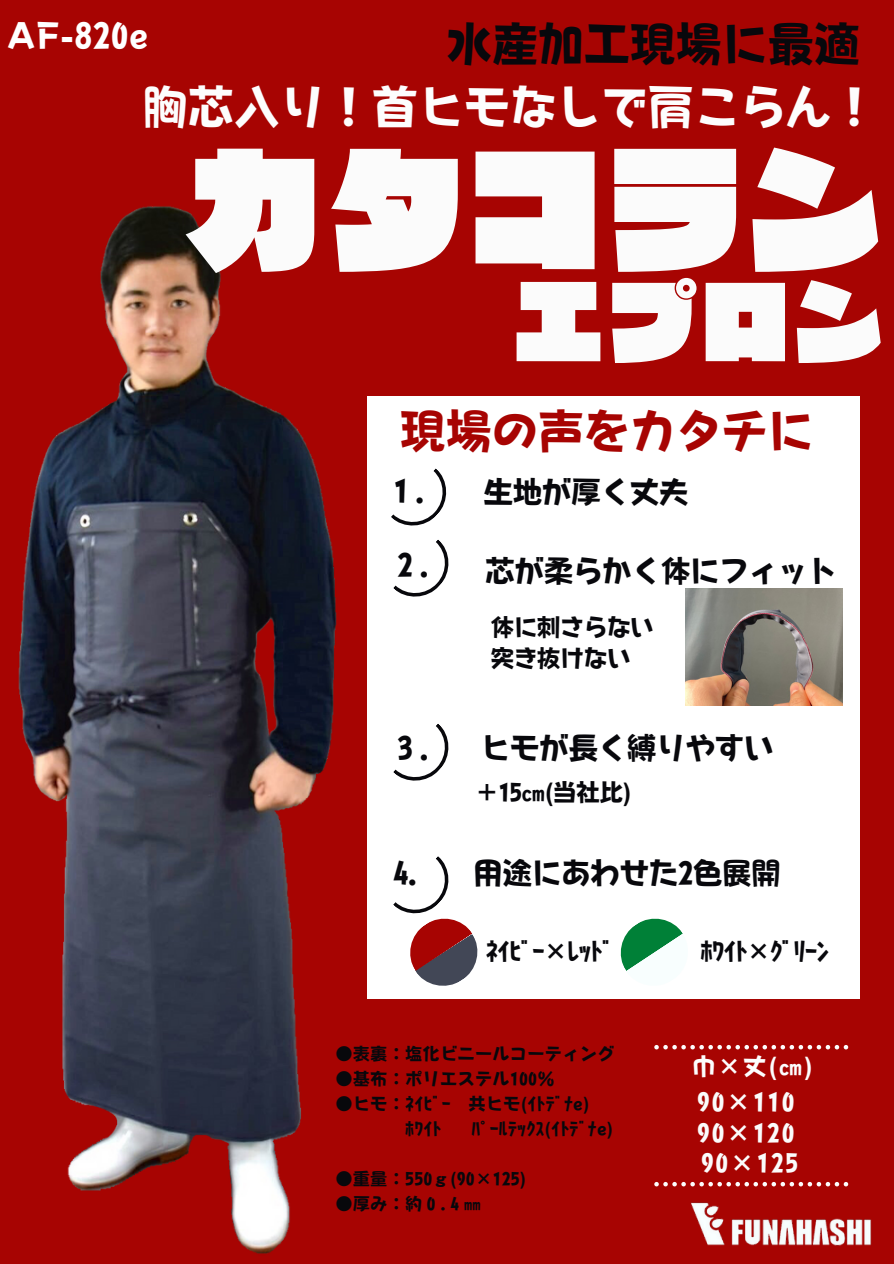
<style>
.page{position:relative;width:894px;height:1264px;background:#fff}
.page>*{position:absolute;margin:0;border:0;box-sizing:border-box;transform-origin:0 0}
.t1{font:139.65px "Canva Raglan Std UB";letter-spacing:.005em;color:#fbfbfb}
.t2{font:93px "Canva Raglan Std UB";color:#fbfbfb}
.t3{font:45px "Motoya Birch Std W6";letter-spacing:.02em;color:#fdfdfd}
.t4{font:45px "Motoya Birch Std W6";letter-spacing:.02em;color:#08080c}
.t5{font:45px "Motoya Birch Std W6";letter-spacing:.02em;color:#a70402}
.t6{font:33px "Motoya Birch Std W6";letter-spacing:.05em;color:#fff}
.t7{font:29.55px "Motoya Birch Std W6";color:#08080c}
.t8{font:29.25px "Motoya Birch Std W6";color:#08080c}
.t9{font:24.15px/30.5px "Motoya Birch Std W6";letter-spacing:.1em;color:#fbfbfb}
.t10{font:23.25px/31.5px "Motoya Birch Std W6";color:#08080c}
.t11{font:23.1px "Motoya Birch Std W6";color:#fdfdfd}
.t12{font:16.65px/24.9px "Motoya Birch Std W6";letter-spacing:.05em;color:#08080c}
.s1{font-size:29.55px}
</style>
<div class="page">
<div style="left:0;top:0;width:893px;height:1263px;background:#a70402"></div>
<div style="left:367px;top:396px;width:492px;height:602px;background:#fff"></div>
<img style="left:664px;top:1183px;width:208px;height:63px">
<img style="left:685px;top:588px;width:157px;height:118px">
<svg style="left:620px;top:918px;width:63px;height:53px"></svg>
<img style="left:18px;top:206px;width:534px;height:1048px">
<svg style="left:654px;top:1045px;width:194px;height:4px"></svg>
<svg style="left:654px;top:1181px;width:194px;height:5px"></svg>
<h3 class="t6" style="left:7px;top:19px;width:142px">AF-820e</h3>
<h3 class="t4" style="left:446px;top:22px;width:414px">水産加工現場に最適</h3>
<h3 class="t3" style="left:143px;top:84px;width:735px">胸芯入り！首ヒモなしで肩こらん！</h3>
<h1 class="t1" style="left:185px;top:139px;width:701px">カタコラン</h1>
<h2 class="t2" style="left:511px;top:274px;width:375px">エプロン</h2>
<h3 class="t5" style="left:400px;top:408px;width:414px">現場の声をカタチに</h3>
<h3 class="t7" style="left:386px;top:476px;width:61px">１．</h3>
<h3 class="t8" style="left:483px;top:477px;width:206px">生地が厚く丈夫</h3>
<h3 class="t8" style="left:390px;top:556px;width:447px"><sup>２．</sup> 芯が柔らかく体にフィット</h3>
<h3 class="t10" style="left:490px;top:611px;width:164px">体に刺さらない突き抜けない</h3>
<h3 class="t8" style="left:390px;top:733px;width:384px"><span class="s1">３．</span> ヒモが長く縛りやすい</h3>
<h3 class="t10" style="left:475px;top:776px;width:157px">＋15㎝(当社比)</h3>
<h3 class="t8" style="left:393px;top:857px;width:388px"><span class="s1">4．</span> 用途にあわせた2色展開</h3>
<h3 class="t10" style="left:486px;top:935px;width:129px">ﾈｲﾋﾞｰ×ﾚｯﾄﾞ</h3>
<h3 class="t10" style="left:700px;top:935px;width:129px">ﾎﾜｲﾄ×ｸﾞﾘｰﾝ</h3>
<p class="t12" style="left:335px;top:1041px;width:280px">●表裏：塩化ビニールコーティング</p>
<p class="t12" style="left:335px;top:1066px;width:220px">●基布：ポリエステル100％</p>
<p class="t12" style="left:405px;top:1091px;width:185px;text-indent:-70px">●ヒモ：ﾈｲﾋﾞｰ 共ヒモ(ｲﾄﾃﾞﾅe)ﾎﾜｲﾄ</p>
<p class="t12" style="left:471px;top:1116px;width:143px">ﾊﾟｰﾙﾃｯｸｽ(ｲﾄﾃﾞﾅe)</p>
<p class="t12" style="left:335px;top:1166px;width:192px">●重量：550ｇ(90×125)</p>
<p class="t12" style="left:335px;top:1190px;width:146px">●厚み：約０.４㎜</p>
<h3 class="t11" style="left:692px;top:1054px;width:121px">巾×丈(㎝)</h3>
<h3 class="t9" style="left:697px;top:1086px;width:102px">90×110<br>90×120<br>90×125</h3>
</div>
